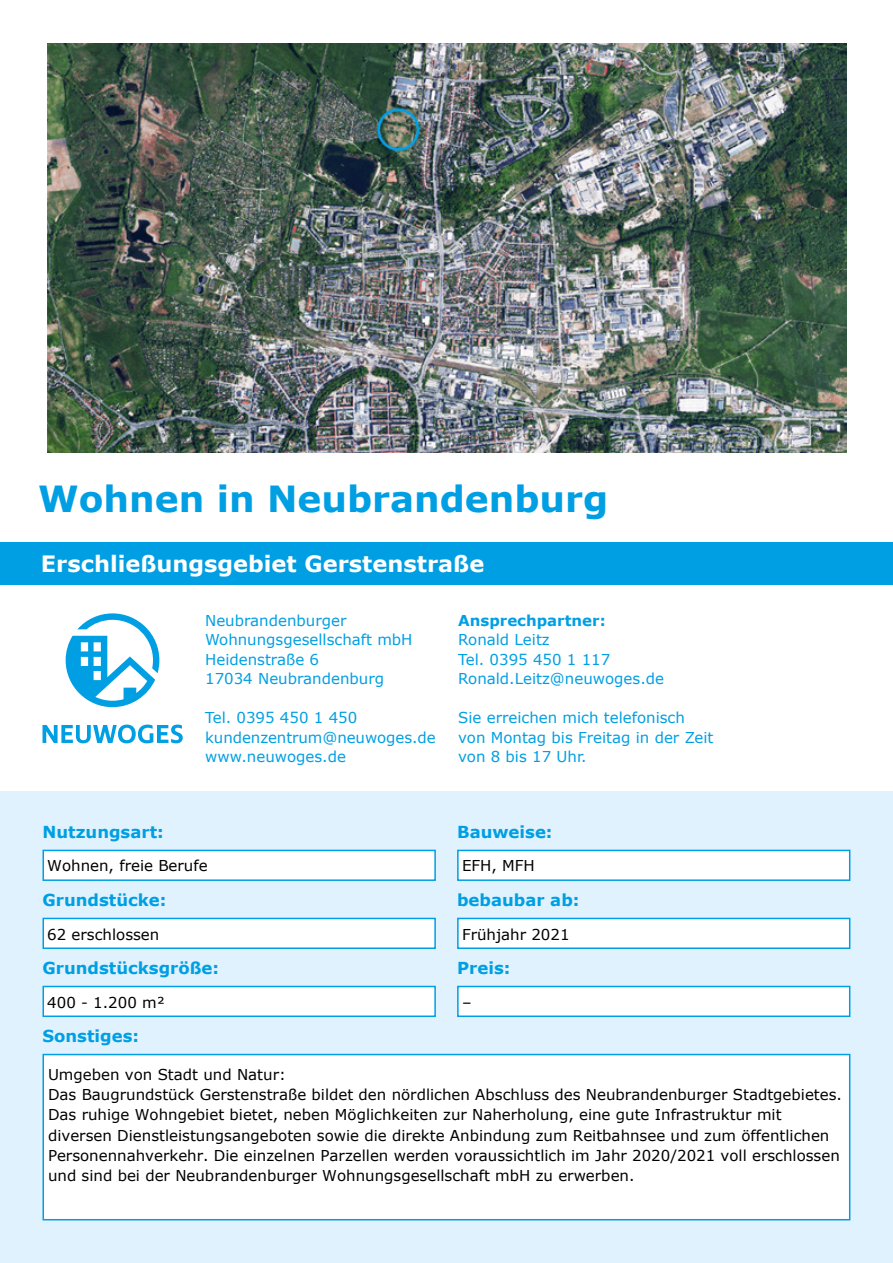
<style>
.page{position:relative;width:893px;height:1263px;background:#fff}
.page>*{position:absolute;margin:0;border:0;box-sizing:border-box;transform-origin:0 0}
.t1{font:700 36px "Verdana";color:#009fe3}
.t2{font:700 22.5px "Verdana";color:#fff}
.t3{font:700 16.5px "Verdana";color:#009fe3}
.t4{font:15px/20.2px "Verdana";color:#000}
.t5{font:15px/19.5px "Verdana";color:#009fe3}
.t6{font:700 15px "Verdana";color:#009fe3}
</style>
<div class="page">
<div style="left:0;top:792px;width:893px;height:471px;background:#dff2fd"></div>
<div style="left:0;top:542px;width:893px;height:42px;background:#009fe3"></div>
<div style="left:43px;top:850px;width:392px;height:30px;background:#fff"></div>
<div style="left:43px;top:850px;width:393px;height:31px;border:2px solid #009fe3"></div>
<div style="left:458px;top:850px;width:392px;height:30px;background:#fff"></div>
<div style="left:457px;top:850px;width:393px;height:31px;border:2px solid #009fe3"></div>
<div style="left:43px;top:918px;width:392px;height:30px;background:#fff"></div>
<div style="left:43px;top:918px;width:393px;height:31px;border:2px solid #009fe3"></div>
<div style="left:458px;top:918px;width:392px;height:30px;background:#fff"></div>
<div style="left:457px;top:918px;width:393px;height:31px;border:2px solid #009fe3"></div>
<div style="left:43px;top:986px;width:392px;height:30px;background:#fff"></div>
<div style="left:43px;top:986px;width:393px;height:31px;border:2px solid #009fe3"></div>
<div style="left:458px;top:986px;width:392px;height:30px;background:#fff"></div>
<div style="left:457px;top:986px;width:393px;height:31px;border:2px solid #009fe3"></div>
<div style="left:43px;top:1054px;width:807px;height:166px;background:#fff"></div>
<div style="left:43px;top:1054px;width:807px;height:166px;border:2px solid #009fe3"></div>
<svg style="left:43px;top:724px;width:140px;height:19px"></svg>
<svg style="left:66px;top:613px;width:93px;height:94px"></svg>
<img style="left:47px;top:44px;width:799px;height:408px">
<h1 class="t1" style="left:38px;top:473px;width:572px">Wohnen in Neubrandenburg</h1>
<h2 class="t2" style="left:41px;top:548px;width:445px">Erschließungsgebiet Gerstenstraße</h2>
<p class="t5" style="left:205px;top:610px;width:209px">Neubrandenburger<br>Wohnungsgesellschaft mbH<br>Heidenstraße 6<br>17034 Neubrandenburg</p>
<p class="t5" style="left:205px;top:708px;width:232px">Tel. 0395 450 1 450 kundenzentrum@neuwoges.de www.neuwoges.de</p>
<p class="t6" style="left:458px;top:609px;width:149px">Ansprechpartner:</p>
<p class="t5" style="left:458px;top:630px;width:207px">Ronald Leitz<br>Tel. 0395 450 1 117<br>Ronald.Leitz@neuwoges.de</p>
<p class="t5" style="left:458px;top:708px;width:257px">Sie erreichen mich telefonisch von Montag bis Freitag in der Zeit von 8 bis 17 Uhr.</p>
<p class="t3" style="left:43px;top:820px;width:123px">Nutzungsart:</p>
<p class="t3" style="left:457px;top:820px;width:97px">Bauweise:</p>
<p class="t4" style="left:47px;top:856px;width:162px">Wohnen, freie Berufe</p>
<p class="t4" style="left:462px;top:856px;width:74px">EFH, MFH</p>
<p class="t3" style="left:43px;top:889px;width:126px">Grundstücke:</p>
<p class="t3" style="left:457px;top:889px;width:124px">bebaubar ab:</p>
<p class="t4" style="left:47px;top:924px;width:114px">62 erschlossen</p>
<p class="t4" style="left:462px;top:924px;width:109px">Frühjahr 2021</p>
<p class="t3" style="left:43px;top:957px;width:178px">Grundstücksgröße:</p>
<p class="t3" style="left:457px;top:957px;width:55px">Preis:</p>
<p class="t4" style="left:47px;top:992px;width:119px">400 - 1.200 m²</p>
<p class="t4" style="left:462px;top:992px;width:11px">–</p>
<p class="t3" style="left:43px;top:1025px;width:98px">Sonstiges:</p>
<p class="t4" style="left:48px;top:1064px;width:796px">Umgeben von Stadt und Natur:<br>Das Baugrundstück Gerstenstraße bildet den nördlichen Abschluss des Neubrandenburger Stadtgebietes.<br>Das ruhige Wohngebiet bietet, neben Möglichkeiten zur Naherholung, eine gute Infrastruktur mit diversen Dienstleistungsangeboten sowie die direkte Anbindung zum Reitbahnsee und zum öffentlichen Personennahverkehr. Die einzelnen Parzellen werden voraussichtlich im Jahr 2020/2021 voll erschlossen und sind bei der Neubrandenburger Wohnungsgesellschaft mbH zu erwerben.</p>
</div>
